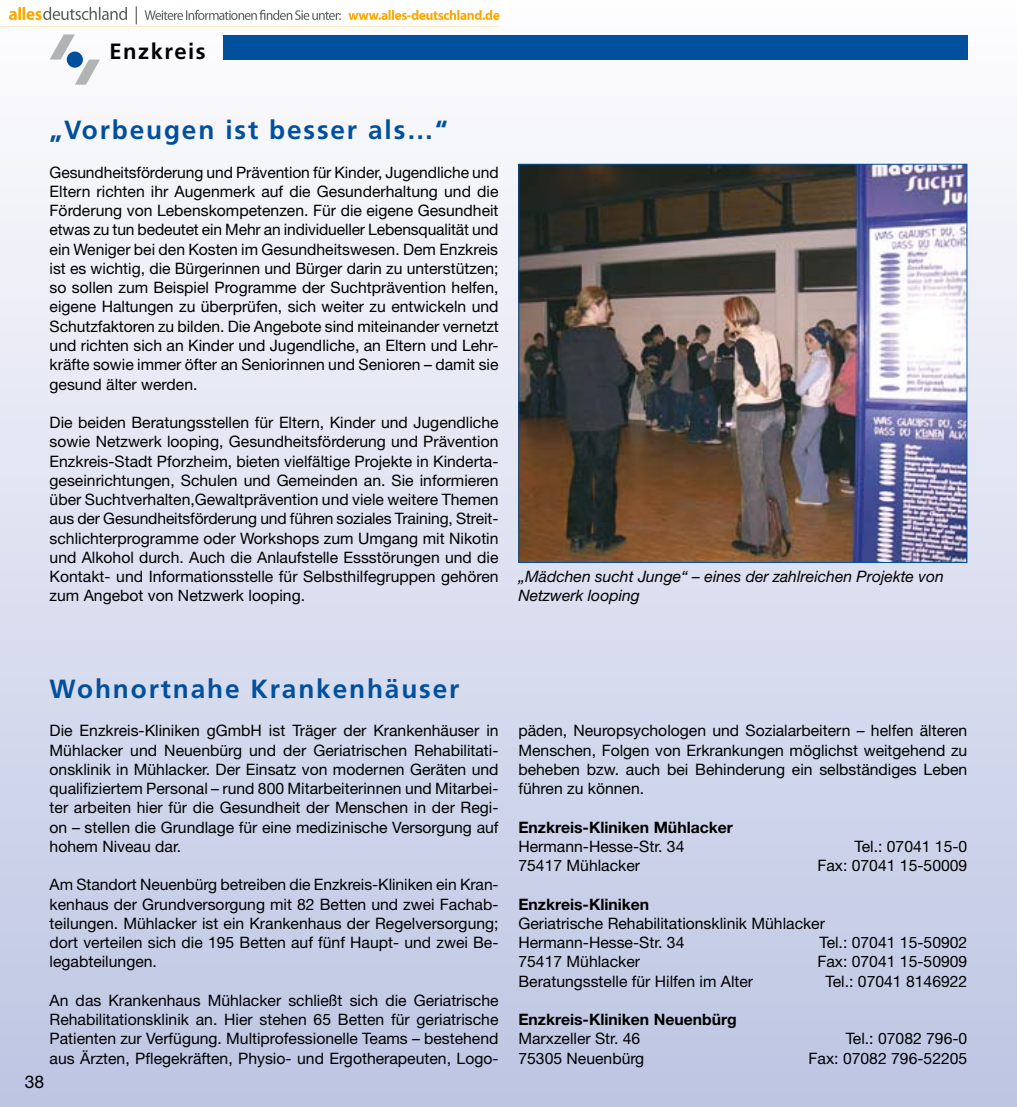
<style>
.page{position:relative;width:1017px;height:1107px;background:#fff}
.page>*{position:absolute;margin:0;border:0;box-sizing:border-box;transform-origin:0 0}
.t1{font:700 26.25px "Frutiger LT Std";letter-spacing:.07em;color:#00509e}
.t2{font:700 22.05px "Frutiger";letter-spacing:.07em;color:#000}
.t3{font:17.5px "Helvetica Neue LT Std";color:#000}
.t4{font:15.75px/19.2px "Helvetica Neue LT Std";color:#000;text-align:justify}
.t5{font:700 15.75px "Helvetica Neue LT Std";color:#000}
.t6{font:italic 15.75px/19.2px "Helvetica Neue LT Std";color:#000}
</style>
<div class="page">
<div style="left:0;top:0;width:1017px;height:1106px;background:linear-gradient(to bottom,#fdfdfe,#bdc5e3)"></div>
<div style="left:223px;top:35px;width:744px;height:25px;background:#00509e"></div>
<svg style="left:50px;top:34px;width:50px;height:51px"></svg>
<img style="left:520px;top:166px;width:445px;height:395px">
<img style="left:0;top:0;width:508px;height:27px">
<h2 class="t2" style="left:109px;top:39px;width:98px">Enzkreis</h2>
<h1 class="t1" style="left:50px;top:114px;width:400px">„Vorbeugen ist besser als…“</h1>
<p class="t4" style="left:50px;top:162px;width:451px">Gesundheitsförderung und Prävention für Kinder, Jugendliche und Eltern richten ihr Augenmerk auf die Gesunderhaltung und die Förderung von Lebenskompetenzen. Für die eigene Gesundheit etwas zu tun bedeutet ein Mehr an individueller Lebensqualität und ein Weniger bei den Kosten im Gesundheitswesen. Dem Enzkreis ist es wichtig, die Bürgerinnen und Bürger darin zu unterstützen; so sollen zum Beispiel Programme der Suchtprävention helfen, eigene Haltungen zu überprüfen, sich weiter zu entwickeln und Schutzfaktoren zu bilden. Die Angebote sind miteinander vernetzt und richten sich an Kinder und Jugendliche, an Eltern und Lehr&shy;kräfte sowie immer öfter an Seniorinnen und Senioren – damit sie gesund älter werden.</p>
<p class="t4" style="left:50px;top:412px;width:450px">Die beiden Beratungsstellen für Eltern, Kinder und Jugendliche sowie Netzwerk looping, Gesundheitsförderung und Prävention Enzkreis-Stadt Pforzheim, bieten vielfältige Projekte in Kinderta&shy;geseinrichtungen, Schulen und Gemeinden an. Sie informieren über Suchtverhalten,Gewaltprävention und viele weitere Themen aus der Gesundheitsförderung und führen soziales Training, Streit&shy;schlichterprogramme oder Workshops zum Umgang mit Nikotin und Alkohol durch. Auch die Anlaufstelle Essstörungen und die Kontakt- und Informationsstelle für Selbsthilfegruppen gehören zum Angebot von Netzwerk looping.</p>
<p class="t6" style="left:518px;top:566px;width:427px">„Mädchen sucht Junge“ – eines der zahlreichen Projekte von<br>Netzwerk looping</p>
<h1 class="t1" style="left:50px;top:673px;width:411px">Wohnortnahe Krankenhäuser</h1>
<p class="t4" style="left:50px;top:720px;width:450px">Die Enzkreis-Kliniken gGmbH ist Träger der Krankenhäuser in Mühlacker und Neuenbürg und der Geriatrischen Rehabilitati&shy;onsklinik in Mühlacker. Der Einsatz von modernen Geräten und qualifiziertem Personal – rund 800 Mitarbeiterinnen und Mitarbei&shy;ter arbeiten hier für die Gesundheit der Menschen in der Regi&shy;on – stellen die Grundlage für eine medizinische Versorgung auf hohem Niveau dar.</p>
<p class="t4" style="left:50px;top:874px;width:450px">Am Standort Neuenbürg betreiben die Enzkreis-Kliniken ein Kran&shy;kenhaus der Grundversorgung mit 82 Betten und zwei Fachab&shy;teilungen. Mühlacker ist ein Krankenhaus der Regelversorgung; dort verteilen sich die 195 Betten auf fünf Haupt- und zwei Be&shy;legabteilungen.</p>
<p class="t4" style="left:50px;top:990px;width:450px">An das Krankenhaus Mühlacker schließt sich die Geriatrische Rehabilitationsklinik an. Hier stehen 65 Betten für geriatrische Patienten zur Verfügung. Multiprofessionelle Teams – bestehend aus Ärzten, Pflegekräften, Physio- und Ergotherapeuten, Logo-</p>
<p class="t3" style="left:25px;top:1070px;width:21px">38</p>
<p class="t4" style="left:518px;top:720px;width:450px">päden, Neuropsychologen und Sozialarbeitern – helfen älteren Menschen, Folgen von Erkrankungen möglichst weitgehend zu beheben bzw. auch bei Behinderung ein selbständiges Leben führen zu können.</p>
<p class="t5" style="left:518px;top:817px;width:216px">Enzkreis-Kliniken Mühlacker</p>
<p class="t4" style="left:518px;top:836px;width:168px">Hermann-Hesse-Str. 34</p>
<p class="t4" style="left:854px;top:836px;width:114px">Tel.: 07041 15-0</p>
<p class="t4" style="left:518px;top:855px;width:123px">75417 Mühlacker</p>
<p class="t4" style="left:817px;top:855px;width:152px">Fax: 07041 15-50009</p>
<p class="t5" style="left:518px;top:894px;width:132px">Enzkreis-Kliniken</p>
<p class="t4" style="left:518px;top:913px;width:308px">Geriatrische Rehabilitationsklinik Mühlacker<br>Hermann-Hesse-Str. 34</p>
<p class="t4" style="left:819px;top:932px;width:149px">Tel.: 07041 15-50902</p>
<p class="t4" style="left:518px;top:951px;width:123px">75417 Mühlacker</p>
<p class="t4" style="left:817px;top:951px;width:152px">Fax: 07041 15-50909</p>
<p class="t4" style="left:518px;top:971px;width:236px">Beratungsstelle für Hilfen im Alter</p>
<p class="t4" style="left:825px;top:971px;width:143px">Tel.: 07041 8146922</p>
<p class="t5" style="left:518px;top:1009px;width:220px">Enzkreis-Kliniken Neuenbürg</p>
<p class="t4" style="left:518px;top:1028px;width:123px">Marxzeller Str. 46</p>
<p class="t4" style="left:846px;top:1028px;width:123px">Tel.: 07082 796-0</p>
<p class="t4" style="left:518px;top:1047px;width:127px">75305 Neuenbürg</p>
<p class="t4" style="left:809px;top:1047px;width:160px">Fax: 07082 796-52205</p>
</div>
